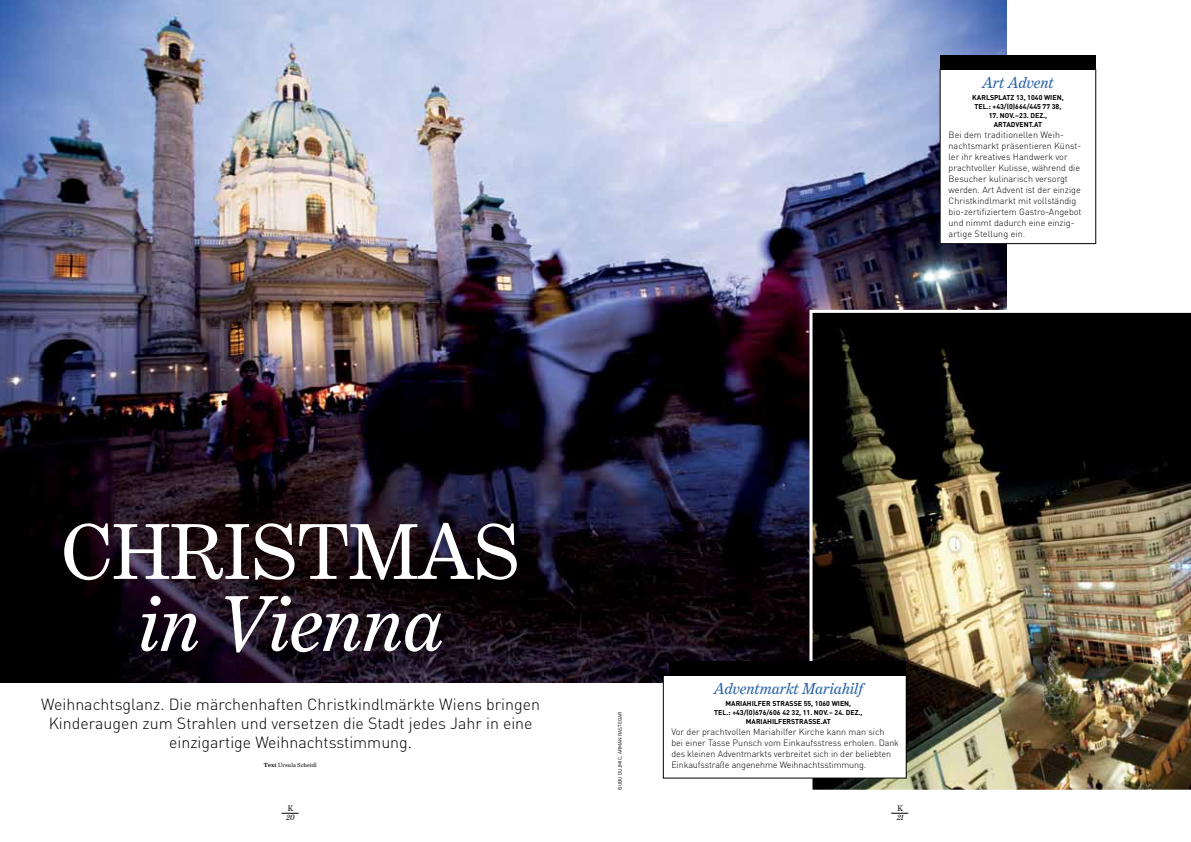
<style>
.page{position:relative;width:1191px;height:842px;background:#fff}
.page>*{position:absolute;margin:0;border:0;box-sizing:border-box;transform-origin:0 0}
.t1{font:80px "Benton Modern";letter-spacing:-.015em;color:#fff}
.t2{font:italic 80px "Benton Modern";color:#fff}
.t3{font:300 16px/19px "DIN";color:#000;text-align:center}
.t4{font:italic 16px "Benton Modern";color:#2b64a8}
.t5{font:300 9px/11px "DIN";color:#000}
.t6{font:italic 8px "Benton Modern";color:#000}
.t7{font:8px "Benton Modern";color:#000}
.t8{font:700 7px/9px "DIN";color:#000;text-align:center}
.t9{font:6px "Benton Modern";letter-spacing:.02em;color:#000}
.t10{font:5px "DIN";color:#000}
.s1{font-weight:700}
</style>
<div class="page">
<svg style="left:281px;top:813px;width:17px;height:1px"></svg>
<svg style="left:891px;top:813px;width:17px;height:1px"></svg>
<img style="left:0;top:0;width:1007px;height:682px">
<img style="left:809px;top:310px;width:382px;height:480px">
<div style="left:940px;top:69px;width:155px;height:175px;background:#fff"></div>
<div style="left:940px;top:55px;width:155px;height:15px;background:#000"></div>
<div style="left:663px;top:675px;width:243px;height:103px;background:#fff"></div>
<div style="left:669px;top:661px;width:236px;height:15px;background:#000"></div>
<h2 class="t4" style="left:982px;top:74px;width:73px">Art Advent</h2>
<p class="t8" style="left:972px;top:93px;width:93px">KARLSPLATZ 13, 1040 WIEN,<br>TEL.: +43/(0)664/445 77 38,</p>
<p class="t8" style="left:988px;top:111px;width:60px">17. NOV.–23. DEZ.,<br>ARTADVENT.AT</p>
<p class="t5" style="left:948px;top:129px;width:134px">Bei dem traditionellen Weih&shy;nachtsmarkt präsentieren Künst&shy;ler ihr kreatives Handwerk vor prachtvoller Kulisse, während die<br>Besucher kulinarisch versorgt werden. Art Advent ist der einzige<br>Christkindlmarkt mit vollständig bio-zertifiziertem Gastro-Angebot und nimmt dadurch eine einzig&shy;artige Stellung ein.</p>
<h1 class="t1" style="left:61px;top:507px;width:460px">CHRISTMAS</h1>
<h1 class="t2" style="left:138px;top:580px;width:307px">in Vienna</h1>
<h2 class="t3" style="left:41px;top:694px;width:500px">Weihnachtsglanz. Die märchenhaften Christkindlmärkte Wiens bringen<br>Kinderaugen zum Strahlen und versetzen die Stadt jedes Jahr in eine einzigartige Weihnachtsstimmung.</h2>
<p class="t9" style="left:264px;top:762px;width:54px"><span class="s1">Text</span> Ursula Scheidl</p>
<p class="t7" style="left:288px;top:804px;width:7px">K</p>
<p class="t6" style="left:287px;top:813px;width:10px">20</p>
<p class="t10" style="left:617px;top:790px;width:80px;rotate:-90deg">BUBU DUJMIC, ARMAN RASTEGAR</p>
<h2 class="t4" style="left:713px;top:680px;width:151px">Adventmarkt Mariahilf</h2>
<p class="t8" style="left:725px;top:699px;width:112px">MARIAHILFER STRASSE 55, 1060 WIEN</p>
<p class="t8" style="left:849px;top:699px;width:3px">,</p>
<p class="t8" style="left:714px;top:708px;width:150px">TEL.: +43/(0)676/606 42 32, 11. NOV.– 24. DEZ.,</p>
<p class="t8" style="left:746px;top:717px;width:86px">MARIAHILFERSTRASSE.AT</p>
<p class="t5" style="left:671px;top:726px;width:229px">Vor der prachtvollen Mariahilfer Kirche kann man sich<br>bei einer Tasse Punsch vom Einkaufsstress erholen. Dank des kleinen Adventmarkts verbreitet sich in der beliebten Einkaufsstraße angenehme Weihnachtsstimmung.</p>
<p class="t7" style="left:897px;top:804px;width:7px">K</p>
<p class="t6" style="left:897px;top:813px;width:8px">21</p>
</div>
